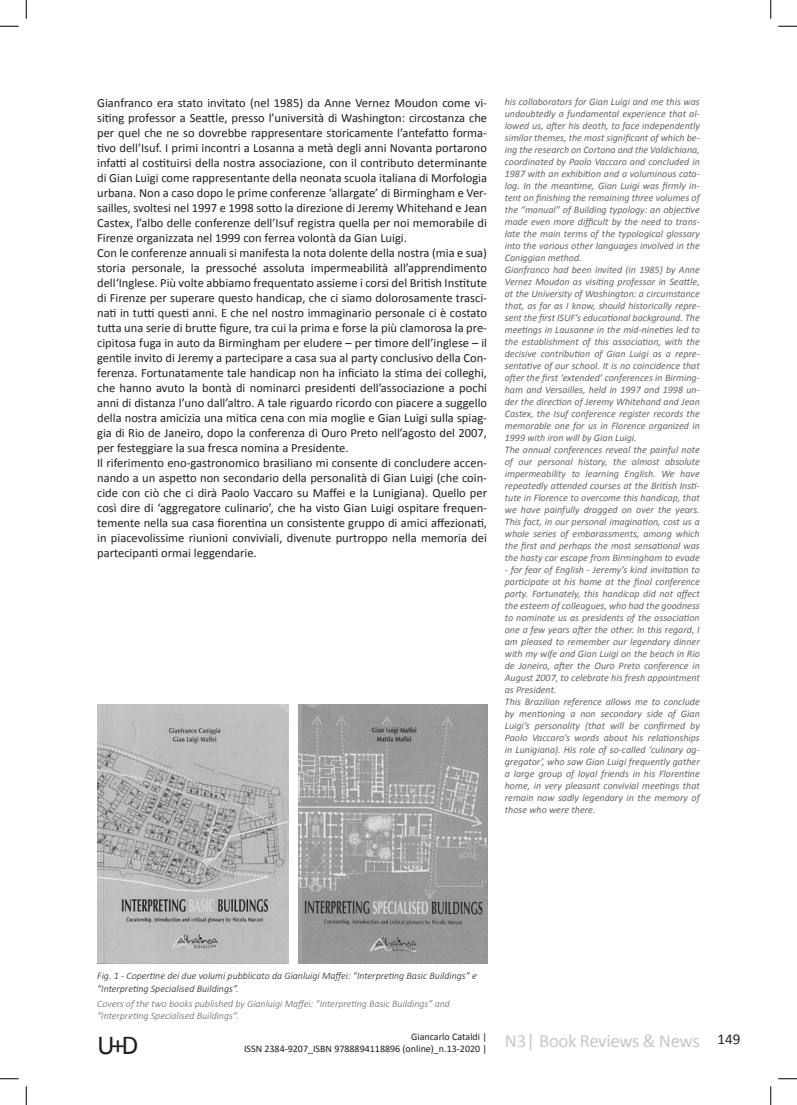
<style>
.page{position:relative;width:797px;height:1105px;background:#fff}
.page>*{position:absolute;margin:0;border:0;box-sizing:border-box;transform-origin:0 0}
.t1{font:27.5px "Calibri";color:#231f20}
.t2{font:15px "Calibri";color:#231f20}
.t3{font:12.5px/15px "Calibri";color:#231f20}
.t4{font:italic 10px/12px "Calibri";color:#636366}
.t5{font:italic 300 10px/12px "Calibri";color:#231f20}
.t6{font:italic 300 10px/12px "Calibri";color:#636366}
.t7{font:10px "Calibri";color:#231f20}
</style>
<div class="page">
<img style="left:97px;top:704px;width:191px;height:259px">
<img style="left:298px;top:704px;width:189px;height:259px">
<svg style="left:0;top:25px;width:19px;height:2px"></svg>
<svg style="left:778px;top:25px;width:19px;height:2px"></svg>
<svg style="left:0;top:1078px;width:19px;height:1px"></svg>
<svg style="left:778px;top:1078px;width:19px;height:1px"></svg>
<svg style="left:25px;top:0;width:2px;height:19px"></svg>
<svg style="left:25px;top:1086px;width:2px;height:19px"></svg>
<svg style="left:770px;top:0;width:1px;height:19px"></svg>
<svg style="left:770px;top:1086px;width:1px;height:19px"></svg>
<p class="t3" style="left:97px;top:95px;width:391px">Gianfranco era stato invitato (nel 1985) da Anne Vernez Moudon come vi&shy;siting professor a Seattle, presso l’università di Washington: circostanza che per quel che ne so dovrebbe rappresentare storicamente l’antefatto forma&shy;tivo dell’Isuf. I primi incontri a Losanna a metà degli anni Novanta portarono infatti al costituirsi della nostra associazione, con il contributo determinante di Gian Luigi come rappresentante della neonata scuola italiana di Morfologia urbana. Non a caso dopo le prime conferenze ‘allargate’ di Birmingham e Ver&shy;sailles, svoltesi nel 1997 e 1998 sotto la direzione di Jeremy Whitehand e Jean Castex, l’albo delle conferenze dell’Isuf registra quella per noi memorabile di Firenze organizzata nel 1999 con ferrea volontà da Gian Luigi.<br>Con le conferenze annuali si manifesta la nota dolente della nostra (mia e sua) storia personale, la pressoché assoluta impermeabilità all’apprendimento dell‘Inglese. Più volte abbiamo frequentato assieme i corsi del British Institute di Firenze per superare questo handicap, che ci siamo dolorosamente trasci&shy;nati in tutti questi anni. E che nel nostro immaginario personale ci è costato tutta una serie di brutte figure, tra cui la prima e forse la più clamorosa la pre&shy;cipitosa fuga in auto da Birmingham per eludere – per timore dell’inglese – il gentile invito di Jeremy a partecipare a casa sua al party conclusivo della Con&shy;ferenza. Fortunatamente tale handicap non ha inficiato la stima dei colleghi, che hanno avuto la bontà di nominarci presidenti dell’associazione a pochi anni di distanza l’uno dall’altro. A tale riguardo ricordo con piacere a suggello della nostra amicizia una mitica cena con mia moglie e Gian Luigi sulla spiag&shy;gia di Rio de Janeiro, dopo la conferenza di Ouro Preto nell’agosto del 2007, per festeggiare la sua fresca nomina a Presidente.<br>Il riferimento eno-gastronomico brasiliano mi consente di concludere accen&shy;nando a un aspetto non secondario della personalità di Gian Luigi (che coin&shy;cide con ciò che ci dirà Paolo Vaccaro su Maffei e la Lunigiana). Quello per così dire di ‘aggregatore culinario’, che ha visto Gian Luigi ospitare frequen&shy;temente nella sua casa fiorentina un consistente gruppo di amici affezionati, in piacevolissime riunioni conviviali, divenute purtroppo nella memoria dei partecipanti ormai leggendarie.</p>
<p class="t4" style="left:505px;top:95px;width:196px">his collaborators for Gian Luigi and me this was undoubtedly a fundamental experience that al&shy;lowed us, after his death, to face independently similar themes, the most significant of which be&shy;ing the research on Cortona and the Valdichiana, coordinated by Paolo Vaccaro and concluded in 1987 with an exhibition and a voluminous cata&shy;log. In the meantime, Gian Luigi was firmly in&shy;tent on finishing the remaining three volumes of the “manual” of Building typology: an objective made even more difficult by the need to trans&shy;late the main terms of the typological glossary into the various other languages involved in the Caniggian method.<br>Gianfranco had been invited (in 1985) by Anne Vernez Moudon as visiting professor in Seattle, at the University of Washington: a circumstance that, as far as I know, should historically repre&shy;sent the first ISUF’s educational background. The meetings in Lausanne in the mid-nineties led to the establishment of this association, with the decisive contribution of Gian Luigi as a repre&shy;sentative of our school. It is no coincidence that after the first ‘extended’ conferences in Birming&shy;ham and Versailles, held in 1997 and 1998 un&shy;der the direction of Jeremy Whitehand and Jean Castex, the Isuf conference register records the memorable one for us in Florence organized in 1999 with iron will by Gian Luigi.<br>The annual conferences reveal the painful note of our personal history, the almost absolute impermeability to learning English. We have repeatedly attended courses at the British Insti&shy;tute in Florence to overcome this handicap, that we have painfully dragged on over the years.<br>This fact, in our personal imagination, cost us a whole series of embarassments, among which the first and perhaps the most sensational was the hasty car escape from Birmingham to evade</p>
<p class="t4" style="left:505px;top:563px;width:196px">- for fear of English - Jeremy’s kind invitation to participate at his home at the final conference party. Fortunately, this handicap did not affect the esteem of colleagues, who had the goodness to nominate us as presidents of the association one a few years after the other. In this regard, I am pleased to remember our legendary dinner with my wife and Gian Luigi on the beach in Rio de Janeiro, after the Ouro Preto conference in August 2007, to celebrate his fresh appointment as President.<br>This Brazilian reference allows me to conclude by mentioning a non secondary side of Gian Luigi’s personality (that will be confirmed by Paolo Vaccaro’s words about his relationships in Lunigiana). His role of so-called ‘culinary ag&shy;gregator’, who saw Gian Luigi frequently gather a large group of loyal friends in his Florentine home, in very pleasant convivial meetings that remain now sadly legendary in the memory of those who were there.</p>
<p class="t5" style="left:97px;top:970px;width:381px">Fig. 1 - Copertine dei due volumi pubblicato da Gianluigi Maffei: “Interpreting Basic Buildings” e “Interpreting Specialised Buildings”.</p>
<p class="t6" style="left:97px;top:997px;width:354px">Covers of the two books published by Gianluigi Maffei: “Interpreting Basic Buildings” and “Interpreting Specialised Buildings”.</p>
<p class="t7" style="left:411px;top:1031px;width:77px">Giancarlo Cataldi |</p>
<h2 class="t2" style="left:717px;top:1030px;width:24px">149</h2>
<h1 class="t1" style="left:97px;top:1027px;width:43px">U+D</h1>
<p class="t7" style="left:244px;top:1042px;width:457px">ISSN 2384-9207_ISBN 9788894118896 (online)_n.13-2020 | <sup>N3|</sup> <sup>Book</sup> <sup>Reviews</sup> <sup>&amp;</sup> <sup>News</sup></p>
</div>
